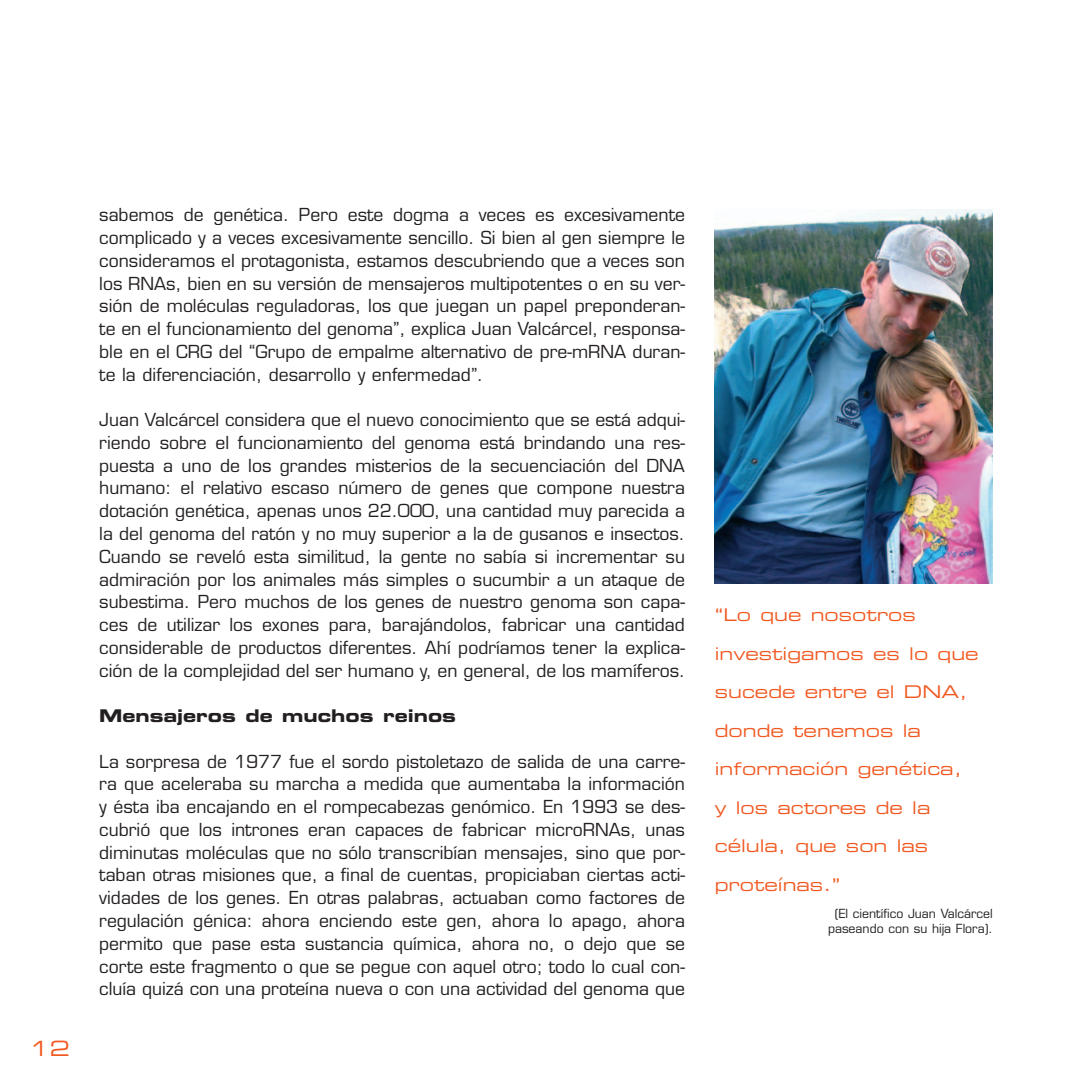
<style>
.page{position:relative;width:1092px;height:1092px;background:#fff}
.page>*{position:absolute;margin:0;border:0;box-sizing:border-box;transform-origin:0 0}
.t1{font:21px "Eurostile Extended Two";color:#f15921}
.t2{font:17.5px/22.8px "Eurostile";color:#231f20;text-align:justify}
.t3{font:17.5px "Eurostile Extended Two";color:#f15921}
.t4{font:17.5px "Eurostile Bold Extended Two";color:#231f20}
.t5{font:12.25px/14.7px "Eurostile";color:#231f20;text-align:center}
</style>
<div class="page">
<img style="left:714px;top:209px;width:278px;height:374px">
<p class="t1" style="left:30px;top:1040px;width:42px">12</p>
<p class="t2" style="left:99px;top:205px;width:587px">sabemos de genética. Pero este dogma a veces es excesivamente complicado y a veces excesivamente sencillo. Si bien al gen siempre le consideramos el protagonista, estamos descubriendo que a veces son los RNAs, bien en su versión de mensajeros multipotentes o en su ver&shy;sión de moléculas reguladoras, los que juegan un papel preponderan&shy;te en el funcionamiento del genoma”, explica Juan Valcárcel, responsa&shy;ble en el CRG del “Grupo de empalme alternativo de pre-mRNA duran&shy;te la diferenciación, desarrollo y enfermedad”.</p>
<p class="t2" style="left:99px;top:410px;width:587px">Juan Valcárcel considera que el nuevo conocimiento que se está adqui&shy;riendo sobre el funcionamiento del genoma está brindando una res&shy;puesta a uno de los grandes misterios de la secuenciación del DNA humano: el relativo escaso número de genes que compone nuestra dotación genética, apenas unos 22.000, una cantidad muy parecida a la del genoma del ratón y no muy superior a la de gusanos e insectos.<br>Cuando se reveló esta similitud, la gente no sabía si incrementar su admiración por los animales más simples o sucumbir a un ataque de subestima. Pero muchos de los genes de nuestro genoma son capa&shy;ces de utilizar los exones para, barajándolos, fabricar una cantidad considerable de productos diferentes. Ahí podríamos tener la explica&shy;ción de la complejidad del ser humano y, en general, de los mamíferos.</p>
<p class="t4" style="left:99px;top:709px;width:358px">Mensajeros de muchos reinos</p>
<p class="t2" style="left:99px;top:751px;width:587px">La sorpresa de 1977 fue el sordo pistoletazo de salida de una carre&shy;ra que aceleraba su marcha a medida que aumentaba la información y ésta iba encajando en el rompecabezas genómico. En 1993 se des&shy;cubrió que los intrones eran capaces de fabricar microRNAs, unas diminutas moléculas que no sólo transcribían mensajes, sino que por&shy;taban otras misiones que, a final de cuentas, propiciaban ciertas acti&shy;vidades de los genes. En otras palabras, actuaban como factores de regulación génica: ahora enciendo este gen, ahora lo apago, ahora permito que pase esta sustancia química, ahora no, o dejo que se corte este fragmento o que se pegue con aquel otro; todo lo cual con&shy;cluía quizá con una proteína nueva o con una actividad del genoma que</p>
<p class="t3" style="left:714px;top:608px;width:202px">“Lo que nosotros</p>
<p class="t3" style="left:714px;top:647px;width:265px">investigamos es lo que</p>
<p class="t3" style="left:714px;top:685px;width:254px">sucede entre el DNA,</p>
<p class="t3" style="left:714px;top:724px;width:208px">donde tenemos la</p>
<p class="t3" style="left:714px;top:762px;width:249px">información genética,</p>
<p class="t3" style="left:714px;top:801px;width:217px">y los actores de la</p>
<p class="t3" style="left:714px;top:839px;width:215px">célula, que son las</p>
<p class="t3" style="left:714px;top:878px;width:127px">proteínas.”</p>
<p class="t5" style="left:828px;top:907px;width:166px">(El científico Juan Valcárcel paseando con su hija Flora).</p>
</div>
